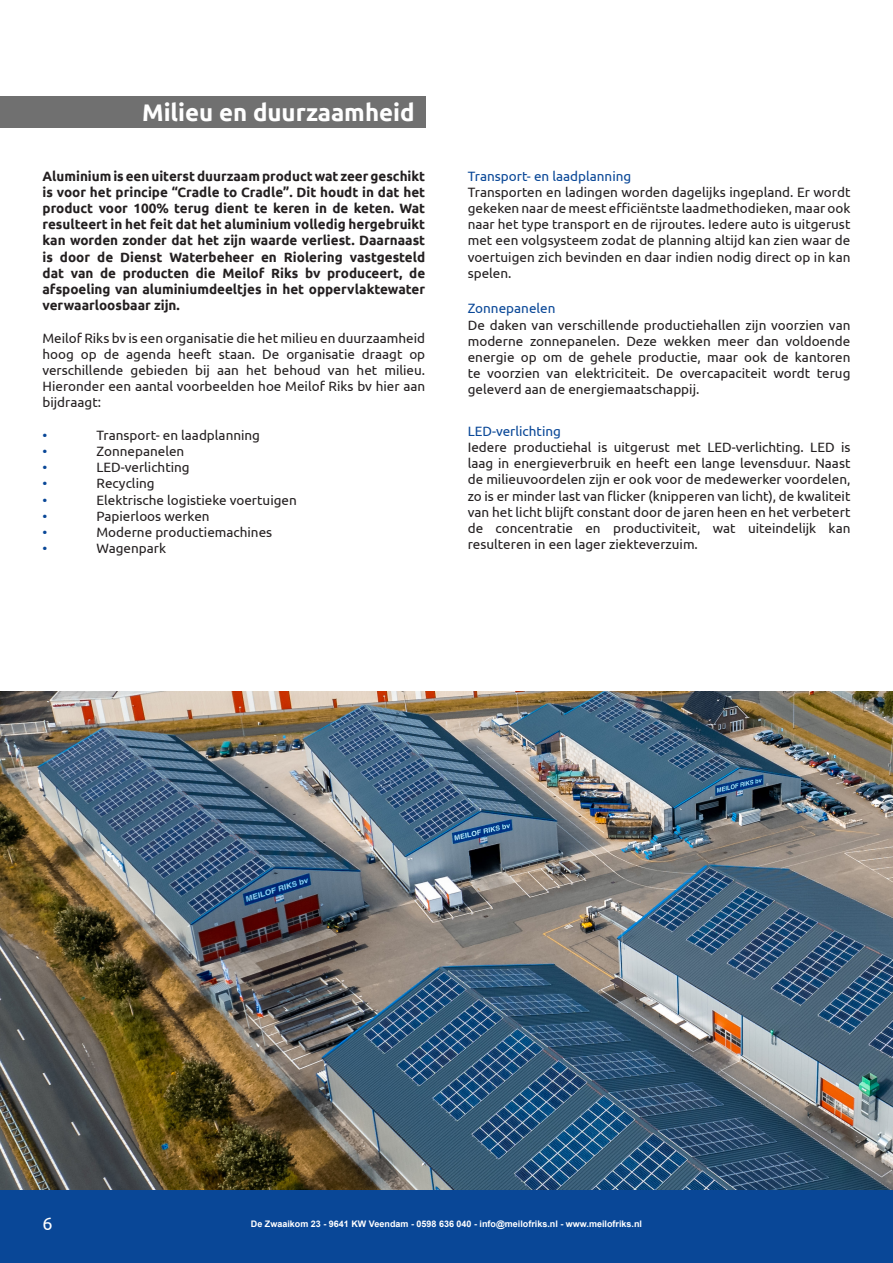
<style>
.page{position:relative;width:893px;height:1263px;background:#fff}
.page>*{position:absolute;margin:0;border:0;box-sizing:border-box;transform-origin:0 0}
.t1{font:700 24px "Ubuntu";color:#fff}
.t2{font:18px "Ubuntu";color:#fff}
.t3{font:13.5px/16.2px "Ubuntu";color:#231f20;text-align:justify}
.t4{font:700 13.5px/16.2px "Ubuntu";color:#231f20;text-align:justify}
.t5{font:13.5px "Ubuntu";color:#094797}
.t6{font:700 9px "Arial";color:#fff}
</style>
<div class="page">
<div style="left:0;top:96px;width:425px;height:32px;background:#707070"></div>
<img style="left:0;top:691px;width:893px;height:500px">
<div style="left:0;top:1191px;width:893px;height:72px;background:#094797"></div>
<p class="t1" style="left:142px;top:98px;width:274px">Milieu en duurzaamheid</p>
<p class="t4" style="left:43px;top:167px;width:384px">Aluminium is een uiterst duurzaam product wat zeer geschikt is voor het principe “Cradle to Cradle”. Dit houdt in dat het product voor 100% terug dient te keren in de keten. Wat resulteert in het feit dat het aluminium volledig hergebruikt kan worden zonder dat het zijn waarde verliest. Daarnaast is door de Dienst Waterbeheer en Riolering vastgesteld dat van de producten die Meilof Riks bv produceert, de afspoeling van aluminiumdeeltjes in het oppervlaktewater verwaarloosbaar zijn.</p>
<p class="t3" style="left:43px;top:329px;width:384px">Meilof Riks bv is een organisatie die het milieu en duurzaamheid hoog op de agenda heeft staan. De organisatie draagt op verschillende gebieden bij aan het behoud van het milieu.<br>Hieronder een aantal voorbeelden hoe Meilof Riks bv hier aan bijdraagt:</p>
<p class="t5" style="left:43px;top:427px;width:6px">•</p>
<p class="t3" style="left:97px;top:426px;width:165px">Transport- en laadplanning</p>
<p class="t5" style="left:43px;top:443px;width:6px">•</p>
<p class="t3" style="left:97px;top:443px;width:89px">Zonnepanelen</p>
<p class="t5" style="left:43px;top:459px;width:6px">•</p>
<p class="t3" style="left:97px;top:459px;width:95px">LED-verlichting</p>
<p class="t5" style="left:43px;top:475px;width:6px">•</p>
<p class="t3" style="left:97px;top:475px;width:60px">Recycling</p>
<p class="t5" style="left:43px;top:492px;width:6px">•</p>
<p class="t3" style="left:97px;top:491px;width:202px">Elektrische logistieke voertuigen</p>
<p class="t5" style="left:43px;top:508px;width:6px">•</p>
<p class="t3" style="left:97px;top:507px;width:115px">Papierloos werken</p>
<p class="t5" style="left:43px;top:524px;width:6px">•</p>
<p class="t3" style="left:97px;top:524px;width:177px">Moderne productiemachines</p>
<p class="t5" style="left:43px;top:540px;width:6px">•</p>
<p class="t3" style="left:97px;top:540px;width:71px">Wagenpark</p>
<p class="t5" style="left:468px;top:168px;width:165px">Transport- en laadplanning</p>
<p class="t3" style="left:468px;top:183px;width:384px">Transporten en ladingen worden dagelijks ingepland. Er wordt gekeken naar de meest efficiëntste laadmethodieken, maar ook naar het type transport en de rijroutes. Iedere auto is uitgerust met een volgsysteem zodat de planning altijd kan zien waar de voertuigen zich bevinden en daar indien nodig direct op in kan spelen.</p>
<p class="t5" style="left:468px;top:300px;width:89px">Zonnepanelen</p>
<p class="t3" style="left:468px;top:316px;width:384px">De daken van verschillende productiehallen zijn voorzien van moderne zonnepanelen. Deze wekken meer dan voldoende energie op om de gehele productie, maar ook de kantoren te voorzien van elektriciteit. De overcapaciteit wordt terug geleverd aan de energiemaatschappij.</p>
<p class="t5" style="left:468px;top:423px;width:95px">LED-verlichting</p>
<p class="t3" style="left:468px;top:439px;width:384px">Iedere productiehal is uitgerust met LED-verlichting. LED is laag in energieverbruik en heeft een lange levensduur. Naast de milieuvoordelen zijn er ook voor de medewerker voordelen, zo is er minder last van flicker (knipperen van licht), de kwaliteit van het licht blijft constant door de jaren heen en het verbetert de concentratie en productiviteit, wat uiteindelijk kan resulteren in een lager ziekteverzuim.</p>
<p class="t2" style="left:43px;top:1213px;width:12px">6</p>
<p class="t6" style="left:251px;top:1217px;width:393px">De Zwaaikom 23 - 9641 KW Veendam - 0598 636 040 - info@meilofriks.nl - www.meilofriks.nl</p>
</div>
